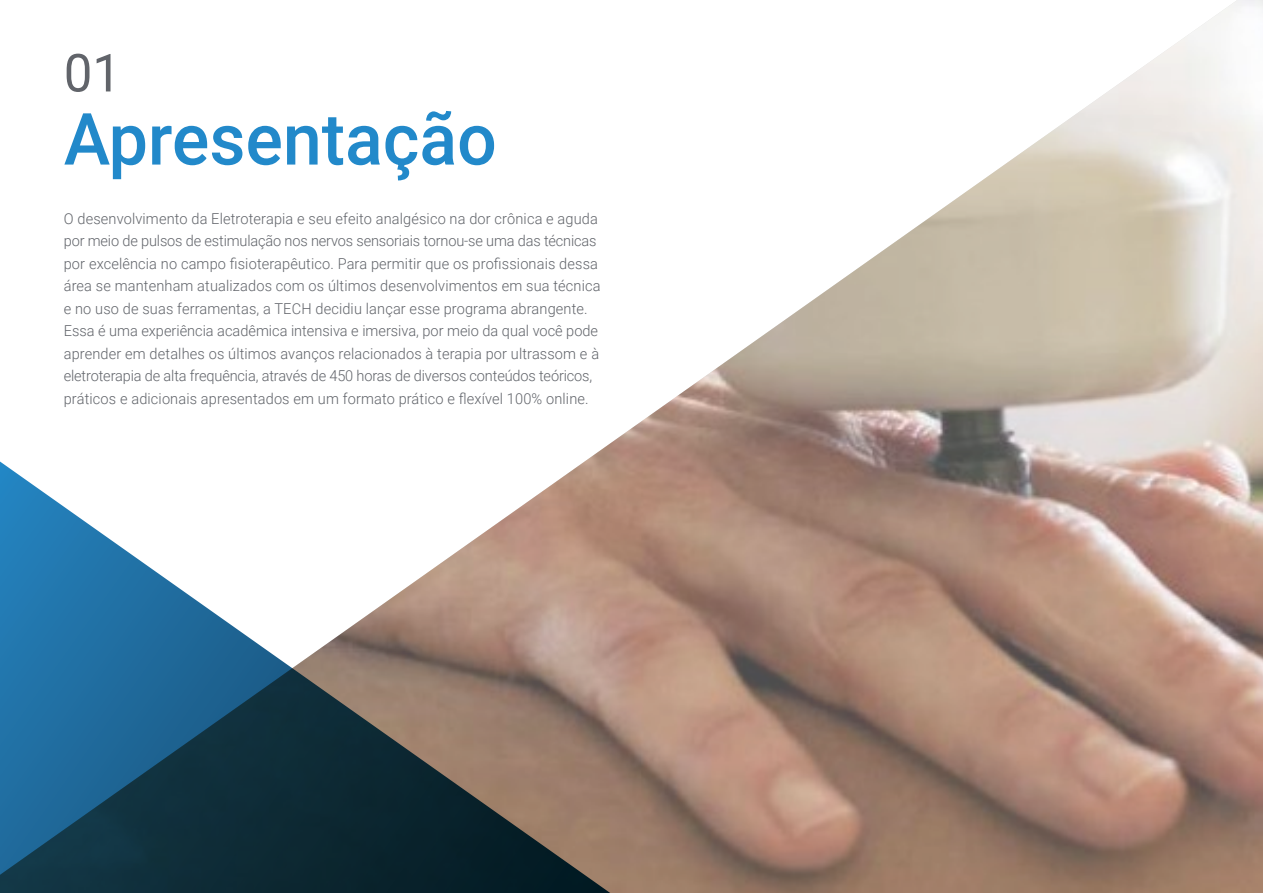
<style>
.page{position:relative;width:1263px;height:893px;background:#fff}
.page>*{position:absolute;margin:0;border:0;box-sizing:border-box;transform-origin:0 0}
.t1{font:500 72px "Roboto";color:#2289ca}
.t2{font:52.5px "Roboto";color:#61646a}
.t3{font:300 15px/22.5px "Roboto";letter-spacing:.01em;color:#61646a}
</style>
<div class="page">
<img style="left:606px;top:0;width:657px;height:893px">
<svg style="left:0;top:446px;width:640px;height:447px"></svg>
<h2 class="t2" style="left:64px;top:36px;width:59px">01</h2>
<h1 class="t1" style="left:64px;top:89px;width:435px">Apresentação</h1>
<p class="t3" style="left:64px;top:207px;width:538px">O desenvolvimento da Eletroterapia e seu efeito analgésico na dor crônica e aguda por meio de pulsos de estimulação nos nervos sensoriais tornou-se uma das técnicas por excelência no campo fisioterapêutico. Para permitir que os profissionais dessa área se mantenham atualizados com os últimos desenvolvimentos em sua técnica e no uso de suas ferramentas, a TECH decidiu lançar esse programa abrangente.<br>Essa é uma experiência acadêmica intensiva e imersiva, por meio da qual você pode aprender em detalhes os últimos avanços relacionados à terapia por ultrassom e à eletroterapia de alta frequência, através de 450 horas de diversos conteúdos teóricos, práticos e adicionais apresentados em um formato prático e flexível 100% online.</p>
</div>
